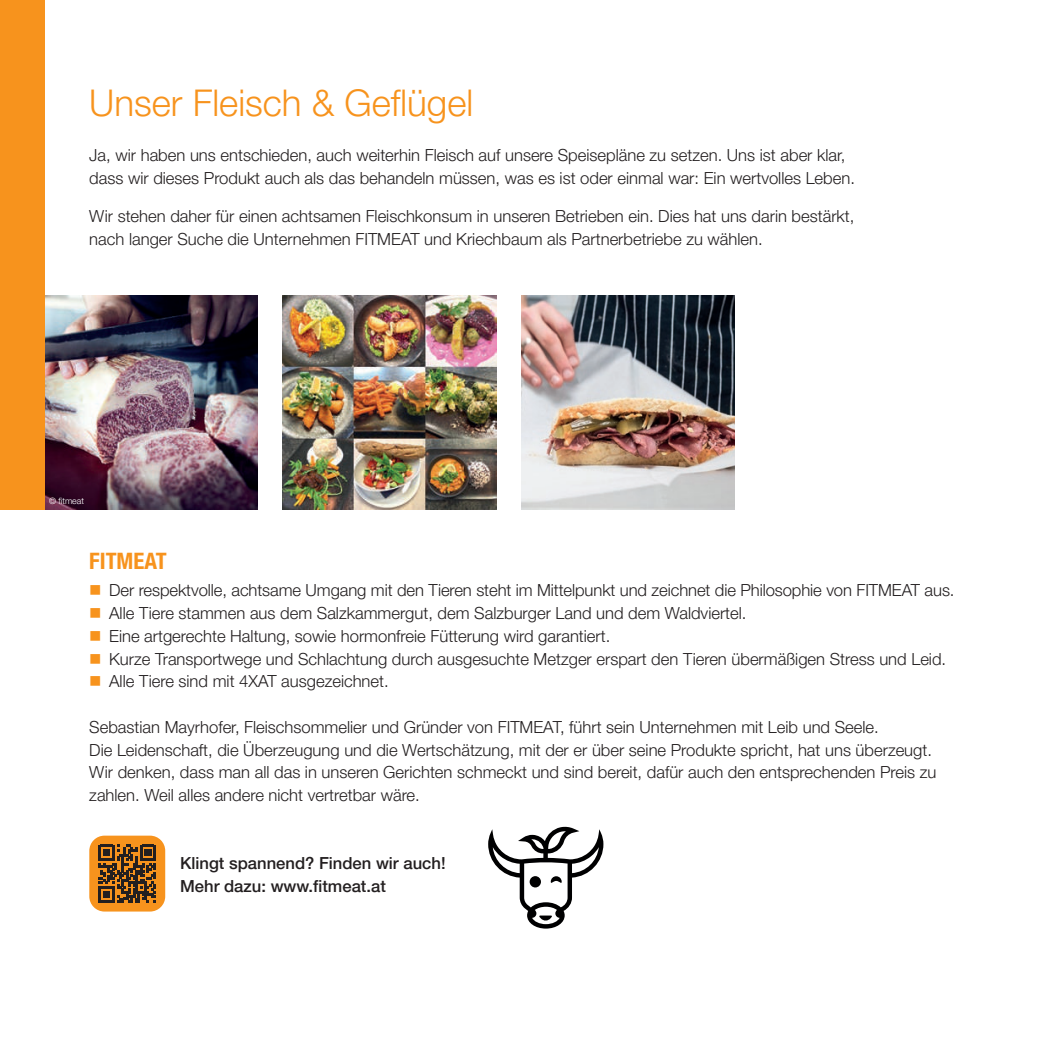
<style>
.page{position:relative;width:1042px;height:1042px;background:#fff}
.page>*{position:absolute;margin:0;border:0;box-sizing:border-box;transform-origin:0 0}
.t1{font:300 36.75px "Helvetica Neue LT Pro";color:#f7931d}
.t2{font:700 condensed 22.75px "Helvetica Neue LT Pro";color:#f7931d}
.t3{font:300 16.62px/22.8px "Helvetica Neue LT Pro";color:#231f20}
.t4{font:500 16.62px/22.8px "Helvetica Neue LT Pro";color:#231f20}
.t5{font:300 8.75px "Helvetica Neue LT Pro";color:#fff}
.s1{color:#f7931d}
</style>
<div class="page">
<img style="left:45px;top:296px;width:212px;height:213px">
<img style="left:283px;top:296px;width:213px;height:213px">
<img style="left:521px;top:296px;width:214px;height:213px">
<div style="left:0;top:0;width:45px;height:509px;background:#f7931d"></div>
<div style="left:89px;top:835px;width:76px;height:76px;background:#f7931d;border-radius:15px"></div>
<svg style="left:98px;top:845px;width:58px;height:57px"></svg>
<svg style="left:488px;top:826px;width:115px;height:102px"></svg>
<h1 class="t1" style="left:89px;top:80px;width:385px">Unser Fleisch &amp; Geflügel</h1>
<p class="t3" style="left:89px;top:143px;width:767px">Ja, wir haben uns entschieden, auch weiterhin Fleisch auf unsere Speisepläne zu setzen. Uns ist aber klar, dass wir dieses Produkt auch als das behandeln müssen, was es ist oder einmal war: Ein wertvolles Leben.</p>
<p class="t3" style="left:89px;top:205px;width:766px">Wir stehen daher für einen achtsamen Fleischkonsum in unseren Betrieben ein. Dies hat uns darin bestärkt, nach langer Suche die Unternehmen FITMEAT und Kriechbaum als Partnerbetriebe zu wählen.</p>
<p class="t5" style="left:49px;top:496px;width:36px">© fitmeat</p>
<h2 class="t2" style="left:89px;top:547px;width:79px">FITMEAT</h2>
<p class="t3" style="left:89px;top:579px;width:867px"><span class="s1">■</span> Der respektvolle, achtsame Umgang mit den Tieren steht im Mittelpunkt und zeichnet die Philosophie von FITMEAT aus.</p>
<p class="t3" style="left:89px;top:601px;width:659px"><span class="s1">■</span> Alle Tiere stammen aus dem Salzkammergut, dem Salzburger Land und dem Waldviertel.</p>
<p class="t3" style="left:89px;top:624px;width:522px"><span class="s1">■</span> Eine artgerechte Haltung, sowie hormonfreie Fütterung wird garantiert.</p>
<p class="t3" style="left:89px;top:647px;width:858px"><span class="s1">■</span> Kurze Transportwege und Schlachtung durch ausgesuchte Metzger erspart den Tieren übermäßigen Stress und Leid.</p>
<p class="t3" style="left:89px;top:670px;width:301px"><span class="s1">■</span> Alle Tiere sind mit 4XAT ausgezeichnet.</p>
<p class="t3" style="left:89px;top:715px;width:848px">Sebastian Mayrhofer, Fleischsommelier und Gründer von FITMEAT, führt sein Unternehmen mit Leib und Seele.<br>Die Leidenschaft, die Überzeugung und die Wertschätzung, mit der er über seine Produkte spricht, hat uns überzeugt.<br>Wir denken, dass man all das in unseren Gerichten schmeckt und sind bereit, dafür auch den entsprechenden Preis zu zahlen. Weil alles andere nicht vertretbar wäre.</p>
<p class="t4" style="left:180px;top:852px;width:267px">Klingt spannend? Finden wir auch!<br>Mehr dazu: www.fitmeat.at</p>
</div>
